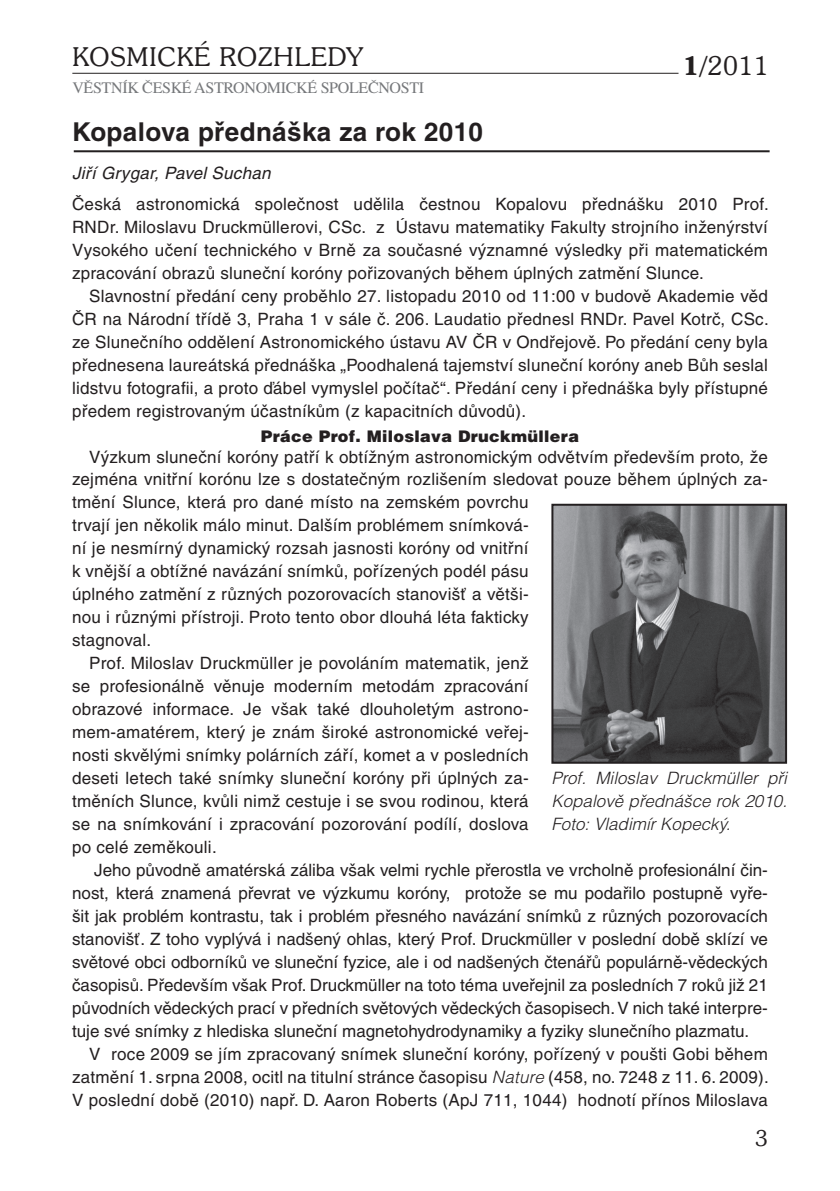
<style>
.page{position:relative;width:840px;height:1191px;background:#fff}
.page>*{position:absolute;margin:0;border:0;box-sizing:border-box;transform-origin:0 0}
.t1{font:700 26px "Helvetica CE";letter-spacing:.015em;color:#231f20}
.t2{font:300 26px "Souvenir IT Cby BTCE";letter-spacing:.04em;color:#231f20}
.t3{font:300 22px "Souvenir IT Cby BTCE";color:#231f20}
.t4{font:17px/23px "Helvetica CE";letter-spacing:.015em;color:#231f20;text-align:justify}
.t5{font:italic 300 17px/23px "Helvetica CE";color:#231f20;text-align:justify}
.t6{font:italic 17px "Helvetica CE";letter-spacing:.015em;color:#231f20}
.t7{font:16px "Times CE";letter-spacing:-.02em;color:#76787b}
.t8{font:900 16px "Helvetica CE";letter-spacing:.02em;color:#231f20}
.s1{font-weight:600}
.s2{font-weight:300;font-style:italic}
</style>
<div class="page">
<hr style="left:72px;top:73px;width:606px;height:1px;background:#231f20">
<hr style="left:74px;top:150px;width:695px;height:2px;background:#231f20">
<img style="left:554px;top:507px;width:229px;height:253px">
<div style="left:551px;top:504px;width:235px;height:259px;border:2px solid #231f20"></div>
<h1 class="t2" style="left:72px;top:40px;width:292px">KOSMICKÉ ROZHLEDY</h1>
<p class="t7" style="left:72px;top:78px;width:353px">VĚSTNÍK ČESKÉ ASTRONOMICKÉ SPOLEČNOSTI</p>
<h1 class="t2" style="left:682px;top:48px;width:87px"><span class="s1">1/</span>2011</h1>
<h1 class="t1" style="left:72px;top:116px;width:412px">Kopalova přednáška za rok 2010</h1>
<p class="t6" style="left:72px;top:163px;width:200px">Jiří Grygar, Pavel Suchan</p>
<p class="t4" style="left:72px;top:192px;width:697px">Česká astronomická společnost udělila čestnou Kopalovu přednášku 2010 Prof.<br>RNDr. Miloslavu Druckmüllerovi, CSc. z Ústavu matematiky Fakulty strojního inženýrství Vysokého učení technického v Brně za současné významné výsledky při matematickém zpracování obrazů sluneční koróny pořizovaných během úplných zatmění Slunce.</p>
<p class="t4" style="left:72px;top:284px;width:697px;text-indent:17px">Slavnostní předání ceny proběhlo 27. listopadu 2010 od 11:00 v budově Akademie věd ČR na Národní třídě 3, Praha 1 v sále č. 206. Laudatio přednesl RNDr. Pavel Kotrč, CSc. ze Slunečního oddělení Astronomického ústavu AV ČR v Ondřejově. Po předání ceny byla přednesena laureátská přednáška „Poodhalená tajemství sluneční koróny aneb Bůh seslal lidstvu fotografii, a proto ďábel vymyslel počítač“. Předání ceny i přednáška byly přístupné předem registrovaným účastníkům (z kapacitních důvodů).</p>
<p class="t8" style="left:261px;top:426px;width:319px">Práce Prof. Miloslava Druckmüllera</p>
<p class="t4" style="left:89px;top:445px;width:679px">Výzkum sluneční koróny patří k obtížným astronomickým odvětvím především proto, že</p>
<p class="t4" style="left:72px;top:468px;width:697px">zejména vnitřní korónu lze s dostatečným rozlišením sledovat pouze během úplných za-</p>
<p class="t4" style="left:72px;top:491px;width:458px">tmění Slunce, která pro dané místo na zemském povrchu</p>
<p class="t4" style="left:72px;top:514px;width:458px">trvají jen několik málo minut. Dalším problémem snímková-</p>
<p class="t4" style="left:72px;top:537px;width:458px">ní je nesmírný dynamický rozsah jasnosti koróny od vnitřní</p>
<p class="t4" style="left:72px;top:560px;width:458px">k vnější a obtížné navázání snímků, pořízených podél pásu</p>
<p class="t4" style="left:72px;top:583px;width:458px">úplného zatmění z různých pozorovacích stanovišť a větši-</p>
<p class="t4" style="left:72px;top:606px;width:458px">nou i různými přístroji. Proto tento obor dlouhá léta fakticky</p>
<p class="t4" style="left:72px;top:629px;width:81px">stagnoval.</p>
<p class="t4" style="left:89px;top:651px;width:441px">Prof. Miloslav Druckmüller je povoláním matematik, jenž</p>
<p class="t4" style="left:72px;top:674px;width:458px">se profesionálně věnuje moderním metodám zpracování</p>
<p class="t4" style="left:72px;top:697px;width:458px">obrazové informace. Je však také dlouholetým astrono-</p>
<p class="t4" style="left:72px;top:720px;width:458px">mem-amatérem, který je znám široké astronomické veřej-</p>
<p class="t4" style="left:72px;top:743px;width:458px">nosti skvělými snímky polárních září, komet a v posledních</p>
<p class="t4" style="left:72px;top:766px;width:458px">deseti letech také snímky sluneční koróny při úplných za-</p>
<p class="t4" style="left:72px;top:789px;width:458px">tměních Slunce, kvůli nimž cestuje i se svou rodinou, která</p>
<p class="t4" style="left:72px;top:812px;width:458px">se na snímkování i zpracování pozorování podílí, doslova</p>
<p class="t4" style="left:72px;top:835px;width:146px">po celé zeměkouli.</p>
<p class="t4" style="left:94px;top:858px;width:674px">Jeho původně amatérská záliba však velmi rychle přerostla ve vrcholně profesionální čin-</p>
<p class="t4" style="left:72px;top:881px;width:697px">nost, která znamená převrat ve výzkumu koróny, protože se mu podařilo postupně vyře-</p>
<p class="t4" style="left:72px;top:904px;width:697px">šit jak problém kontrastu, tak i problém přesného navázání snímků z různých pozorovacích</p>
<p class="t4" style="left:72px;top:927px;width:697px">stanovišť. Z toho vyplývá i nadšený ohlas, který Prof. Druckmüller v poslední době sklízí ve</p>
<p class="t4" style="left:72px;top:950px;width:697px">světové obci odborníků ve sluneční fyzice, ale i od nadšených čtenářů populárně-vědeckých</p>
<p class="t4" style="left:72px;top:973px;width:697px">časopisů. Především však Prof. Druckmüller na toto téma uveřejnil za posledních 7 roků již 21</p>
<p class="t4" style="left:72px;top:996px;width:697px">původních vědeckých prací v předních světových vědeckých časopisech. V nich také interpre-</p>
<p class="t4" style="left:72px;top:1019px;width:678px">tuje své snímky z hlediska sluneční magnetohydrodynamiky a fyziky slunečního plazmatu.</p>
<p class="t4" style="left:89px;top:1042px;width:679px">V roce 2009 se jím zpracovaný snímek sluneční koróny, pořízený v poušti Gobi během</p>
<p class="t4" style="left:72px;top:1065px;width:698px">zatmění 1. srpna 2008, ocitl na titulní stránce časopisu <span class="s2">Nature</span> (458, no. 7248 z 11. 6. 2009).</p>
<p class="t4" style="left:72px;top:1088px;width:697px">V poslední době (2010) např. D. Aaron Roberts (ApJ 711, 1044) hodnotí přínos Miloslava</p>
<p class="t5" style="left:551px;top:766px;width:237px">Prof. Miloslav Druckmüller při Kopalově přednášce rok 2010.<br>Foto: Vladimír Kopecký.</p>
<p class="t3" style="left:755px;top:1124px;width:14px">3</p>
</div>
